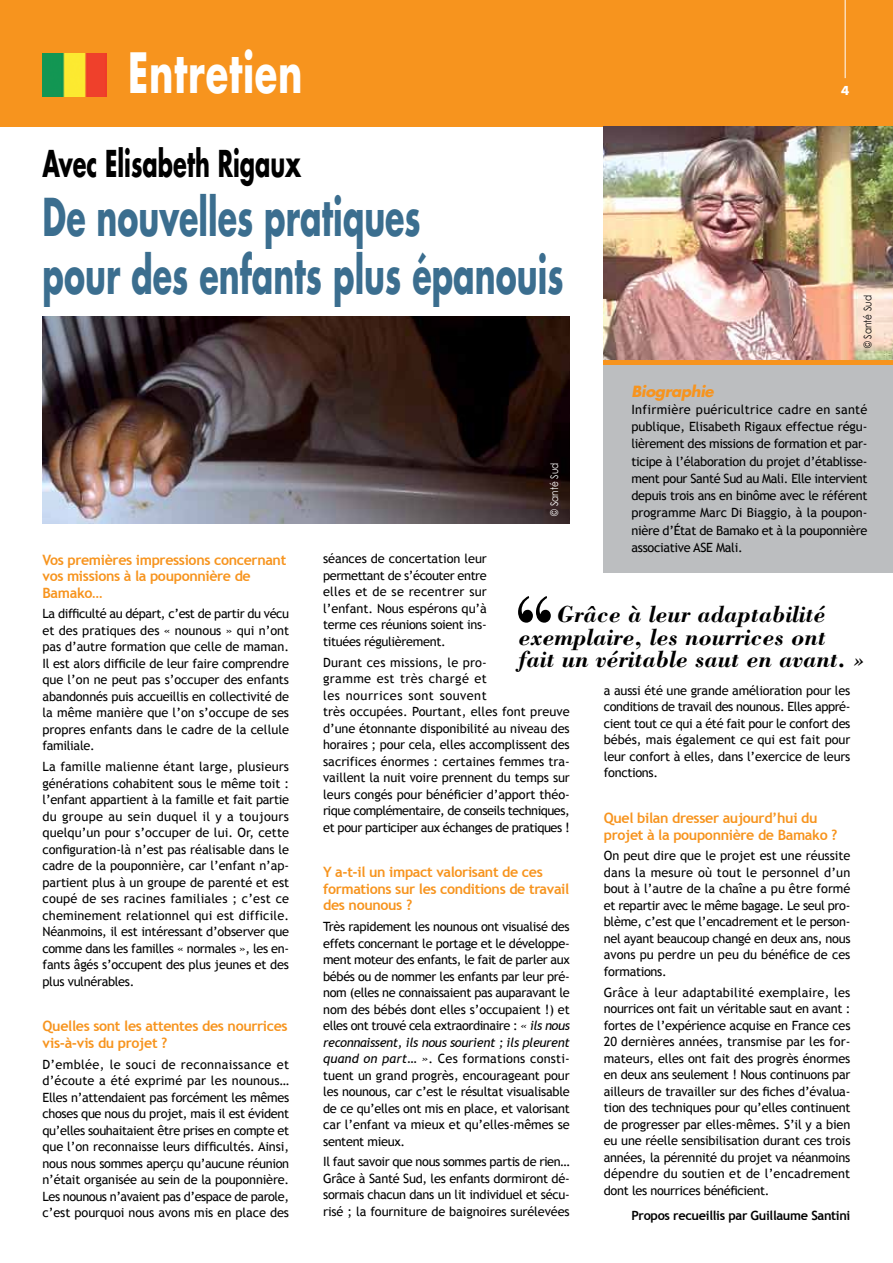
<style>
.page{position:relative;width:893px;height:1263px;background:#fff}
.page>*{position:absolute;margin:0;border:0;box-sizing:border-box;transform-origin:0 0}
.t1{font:700 54px "Futura";letter-spacing:.02em;color:#fff;scale:.68 1}
.t2{font:700 50.7px/58.5px "Futura";color:#3b6e8f;scale:.63 1}
.t3{font:700 36px "Futura";color:#000;scale:.62 1}
.t4{font:italic 700 24px/22.2px "Bodoni";color:#000}
.t5{font:italic 700 15px "Futura";letter-spacing:-.025em;color:#f7941e}
.t6{font:700 14.25px/16.5px "Trebuchet MS";letter-spacing:-.025em;color:#f7941e}
.t7{font:12.75px/16.5px "Trebuchet MS";letter-spacing:-.01em;color:#000;text-align:justify}
.t8{font:700 12.75px "Trebuchet MS";letter-spacing:-.025em;color:#000}
.t9{font:700 12px "Futura";color:#fff}
.t10{font:10.5px "Century Gothic";color:#fff;scale:.85 1}
.t11{font:10.5px "Century Gothic";color:#000;scale:.85 1}
.s1{font-style:italic}
</style>
<div class="page">
<div style="left:0;top:0;width:893px;height:126px;background:#f7941e"></div>
<hr style="left:845px;top:0;width:1px;height:78px;background:#fff">
<img style="left:43px;top:53px;width:64px;height:43px">
<div style="left:604px;top:359px;width:289px;height:214px;background:#bcbec0"></div>
<div style="left:604px;top:359px;width:289px;height:6px;background:#f7941e"></div>
<img style="left:604px;top:126px;width:289px;height:233px">
<svg style="left:518px;top:596px;width:33px;height:27px"></svg>
<img style="left:43px;top:317px;width:527px;height:207px">
<h1 class="t1" style="left:128px;top:35px;width:258px">Entretien</h1>
<h3 class="t3" style="left:43px;top:139px;width:419px">Avec Elisabeth Rigaux</h3>
<h2 class="t2" style="left:43px;top:186px;width:829px">De nouvelles pratiques<br>pour des enfants plus épanouis</h2>
<p class="t9" style="left:841px;top:83px;width:10px">4</p>
<p class="t11" style="left:861px;top:348px;width:64px;rotate:-90deg">© Santé Sud</p>
<p class="t6" style="left:43px;top:551px;width:245px">Vos premières impressions concernant vos missions à la pouponnière de<br>Bamako…</p>
<p class="t7" style="left:43px;top:606px;width:248px">La difficulté au départ, c’est de partir du vécu et des pratiques des « nounous » qui n’ont pas d’autre formation que celle de maman.<br>Il est alors difficile de leur faire comprendre que l’on ne peut pas s’occuper des enfants abandonnés puis accueillis en collectivité de la même manière que l’on s’occupe de ses propres enfants dans le cadre de la cellule familiale.</p>
<p class="t7" style="left:43px;top:758px;width:248px">La famille malienne étant large, plusieurs générations cohabitent sous le même toit : l’enfant appartient à la famille et fait partie du groupe au sein duquel il y a toujours quelqu’un pour s’occuper de lui. Or, cette configuration-là n’est pas réalisable dans le cadre de la pouponnière, car l’enfant n’ap&shy;partient plus à un groupe de parenté et est coupé de ses racines familiales ; c’est ce cheminement relationnel qui est difficile.<br>Néanmoins, il est intéressant d’observer que comme dans les familles « normales », les en&shy;fants âgés s’occupent des plus jeunes et des plus vulnérables.</p>
<p class="t6" style="left:43px;top:1018px;width:247px">Quelles sont les attentes des nourrices vis-à-vis du projet ?</p>
<p class="t7" style="left:43px;top:1056px;width:248px">D’emblée, le souci de reconnaissance et d’écoute a été exprimé par les nounous… Elles n’attendaient pas forcément les mêmes choses que nous du projet, mais il est évident qu’elles souhaitaient être prises en compte et que l’on reconnaisse leurs difficultés. Ainsi, nous nous sommes aperçu qu’aucune réunion n’était organisée au sein de la pouponnière.<br>Les nounous n’avaient pas d’espace de parole, c’est pourquoi nous avons mis en place des</p>
<p class="t5" style="left:631px;top:380px;width:83px">Biographie</p>
<p class="t7" style="left:631px;top:401px;width:238px;line-height:17.2px">Infirmière puéricultrice cadre en santé publique, Elisabeth Rigaux effectue régu&shy;lièrement des missions de formation et par&shy;ticipe à l’élaboration du projet d’établisse&shy;ment pour Santé Sud au Mali. Elle intervient depuis trois ans en binôme avec le référent programme Marc Di Biaggio, à la poupon&shy;nière d’État de Bamako et à la pouponnière associative ASE Mali.</p>
<p class="t10" style="left:548px;top:516px;width:64px;rotate:-90deg">© Santé Sud</p>
<p class="t7" style="left:323px;top:551px;width:165px">séances de concertation leur permettant de s’écouter entre elles et de se recentrer sur l’enfant. Nous espérons qu’à terme ces réunions soient ins&shy;tituées régulièrement.</p>
<p class="t7" style="left:323px;top:654px;width:248px;text-align:left">Durant ces missions, le pro-<br>gramme est très chargé et<br>les nourrices sont souvent<br>très occupées. Pourtant, elles font preuve d’une étonnante disponibilité au niveau des horaires ; pour cela, elles accomplissent des sacrifices énormes : certaines femmes tra&shy;vaillent la nuit voire prennent du temps sur leurs congés pour bénéficier d’apport théo&shy;rique complémentaire, de conseils techniques, et pour participer aux échanges de pratiques !</p>
<p class="t6" style="left:323px;top:864px;width:248px">Y a-t-il un impact valorisant de ces formations sur les conditions de travail des nounous ?</p>
<p class="t7" style="left:323px;top:918px;width:248px">Très rapidement les nounous ont visualisé des effets concernant le portage et le développe&shy;ment moteur des enfants, le fait de parler aux bébés ou de nommer les enfants par leur pré&shy;nom (elles ne connaissaient pas auparavant le nom des bébés dont elles s’occupaient !) et elles ont trouvé cela extraordinaire : <span class="s1">« ils nous reconnaissent, ils nous sourient ; ils pleurent quand on part… »</span>. Ces formations consti&shy;tuent un grand progrès, encourageant pour les nounous, car c’est le résultat visualisable de ce qu’elles ont mis en place, et valorisant car l’enfant va mieux et qu’elles-mêmes se sentent mieux.</p>
<p class="t7" style="left:323px;top:1154px;width:248px">Il faut savoir que nous sommes partis de rien… Grâce à Santé Sud, les enfants dormiront dé&shy;sormais chacun dans un lit individuel et sécu&shy;risé ; la fourniture de baignoires surélevées</p>
<h3 class="t4" style="left:518px;top:603px;width:348px;text-indent:38px">Grâce à leur adaptabilité exemplaire, les nourrices ont fait un véritable saut en avant. »</h3>
<p class="t7" style="left:604px;top:682px;width:248px">a aussi été une grande amélioration pour les conditions de travail des nounous. Elles appré&shy;cient tout ce qui a été fait pour le confort des bébés, mais également ce qui est fait pour leur confort à elles, dans l’exercice de leurs fonctions.</p>
<p class="t6" style="left:604px;top:810px;width:235px">Quel bilan dresser aujourd’hui du projet à la pouponnière de Bamako ?</p>
<p class="t7" style="left:604px;top:848px;width:248px">On peut dire que le projet est une réussite dans la mesure où tout le personnel d’un bout à l’autre de la chaîne a pu être formé et repartir avec le même bagage. Le seul pro&shy;blème, c’est que l’encadrement et le person&shy;nel ayant beaucoup changé en deux ans, nous avons pu perdre un peu du bénéfice de ces formations.</p>
<p class="t7" style="left:604px;top:984px;width:248px">Grâce à leur adaptabilité exemplaire, les nourrices ont fait un véritable saut en avant : fortes de l’expérience acquise en France ces 20 dernières années, transmise par les for&shy;mateurs, elles ont fait des progrès énormes en deux ans seulement ! Nous continuons par ailleurs de travailler sur des fiches d’évalua&shy;tion des techniques pour qu’elles continuent de progresser par elles-mêmes. S’il y a bien eu une réelle sensibilisation durant ces trois années, la pérennité du projet va néanmoins dépendre du soutien et de l’encadrement dont les nourrices bénéficient.</p>
<p class="t8" style="left:631px;top:1207px;width:220px">Propos recueillis par Guillaume Santini</p>
</div>
